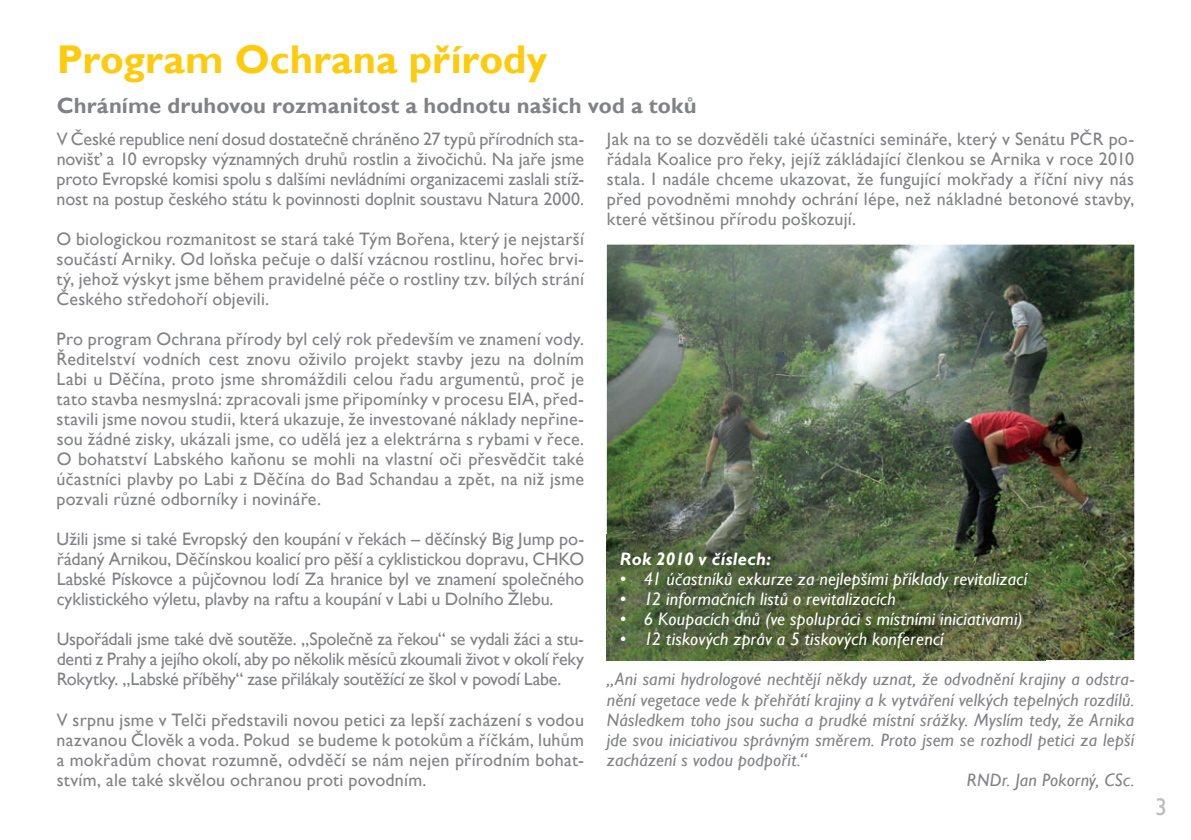
<style>
.page{position:relative;width:1191px;height:840px;background:#fff}
.page>*{position:absolute;margin:0;border:0;box-sizing:border-box;transform-origin:0 0}
.t1{font:700 40px "Gill Sans";color:#feca0c}
.t2{font:24px "Gill Sans";color:#bcbdc0}
.t3{font:700 22px "Gill Sans";letter-spacing:.005em;color:#808285}
.t4{font:18px/20px "Gill Sans";letter-spacing:.01em;color:#808285;text-align:justify}
.t5{font:italic 18px "Gill Sans";letter-spacing:.01em;color:#808285}
.t6{font:italic 18px "Gill Sans";letter-spacing:.015em;color:#fff}
.t7{font:italic 700 18px "Gill Sans";letter-spacing:.015em;color:#fff}
</style>
<div class="page">
<img style="left:607px;top:244px;width:527px;height:415px">
<img style="left:607px;top:534px;width:438px;height:125px">
<h1 class="t1" style="left:57px;top:36px;width:492px">Program Ochrana přírody</h1>
<p class="t3" style="left:57px;top:92px;width:641px">Chráníme druhovou rozmanitost a hodnotu našich vod a toků</p>
<p class="t4" style="left:607px;top:128px;width:529px">Jak na to se dozvěděli také účastníci semináře, který v Senátu PČR po&shy;řádala Koalice pro řeky, jejíž zákládající členkou se Arnika v roce 2010 stala. I nadále chceme ukazovat, že fungující mokřady a říční nivy nás před povodněmi mnohdy ochrání lépe, než nákladné betonové stavby, které většinou přírodu poškozují.</p>
<p class="t4" style="left:57px;top:128px;width:529px">V České republice není dosud dostatečně chráněno 27 typů přírodních sta&shy;novišť a 10 evropsky významných druhů rostlin a živočichů. Na jaře jsme proto Evropské komisi spolu s dalšími nevládními organizacemi zaslali stíž&shy;nost na postup českého státu k povinnosti doplnit soustavu Natura 2000.</p>
<p class="t4" style="left:57px;top:228px;width:529px">O biologickou rozmanitost se stará také Tým Bořena, který je nejstarší součástí Arniky. Od loňska pečuje o další vzácnou rostlinu, hořec brvi&shy;tý, jehož výskyt jsme během pravidelné péče o rostliny tzv. bílých strání Českého středohoří objevili.</p>
<p class="t4" style="left:57px;top:328px;width:529px">Pro program Ochrana přírody byl celý rok především ve znamení vody.<br>Ředitelství vodních cest znovu oživilo projekt stavby jezu na dolním Labi u Děčína, proto jsme shromáždili celou řadu argumentů, proč je tato stavba nesmyslná: zpracovali jsme připomínky v procesu EIA, před&shy;stavili jsme novou studii, která ukazuje, že investované náklady nepřine&shy;sou žádné zisky, ukázali jsme, co udělá jez a elektrárna s rybami v řece.<br>O bohatství Labského kaňonu se mohli na vlastní oči přesvědčit také účastníci plavby po Labi z Děčína do Bad Schandau a zpět, na niž jsme pozvali různé odborníky i novináře.</p>
<p class="t4" style="left:57px;top:528px;width:529px">Užili jsme si také Evropský den koupání v řekách – děčínský Big Jump po&shy;řádaný Arnikou, Děčínskou koalicí pro pěší a cyklistickou dopravu, CHKO Labské Pískovce a půjčovnou lodí Za hranice byl ve znamení společného cyklistického výletu, plavby na raftu a koupání v Labi u Dolního Žlebu.</p>
<p class="t4" style="left:57px;top:628px;width:529px">Uspořádali jsme také dvě soutěže. „Společně za řekou“ se vydali žáci a stu&shy;denti z Prahy a jejího okolí, aby po několik měsíců zkoumali život v okolí řeky Rokytky. „Labské příběhy“ zase přilákaly soutěžící ze škol v povodí Labe.</p>
<p class="t4" style="left:57px;top:708px;width:529px">V srpnu jsme v Telči představili novou petici za lepší zacházení s vodou nazvanou Člověk a voda. Pokud se budeme k potokům a říčkám, luhům a mokřadům chovat rozumně, odvděčí se nám nejen přírodním bohat&shy;stvím, ale také skvělou ochranou proti povodním.</p>
<p class="t7" style="left:620px;top:548px;width:153px">Rok 2010 v číslech:</p>
<p class="t6" style="left:620px;top:568px;width:409px">• 41 účastníků exkurze za nejlepšími příklady revitalizací</p>
<p class="t6" style="left:620px;top:588px;width:278px">• 12 informačních listů o revitalizacích</p>
<p class="t6" style="left:620px;top:608px;width:404px">• 6 Koupacích dnů (ve spolupráci s místními iniciativami)</p>
<p class="t6" style="left:620px;top:628px;width:325px">• 12 tiskových zpráv a 5 tiskových konferencí</p>
<p class="t5" style="left:607px;top:668px;width:529px">„Ani sami hydrologové nechtějí někdy uznat, že odvodnění krajiny a odstra-</p>
<p class="t5" style="left:607px;top:688px;width:529px">nění vegetace vede k přehřátí krajiny a k vytváření velkých tepelných rozdílů.</p>
<p class="t5" style="left:607px;top:708px;width:529px">Následkem toho jsou sucha a prudké místní srážky. Myslím tedy, že Arnika</p>
<p class="t5" style="left:607px;top:728px;width:529px">jde svou iniciativou správným směrem. Proto jsem se rozhodl petici za lepší</p>
<p class="t5" style="left:607px;top:748px;width:202px">zacházení s vodou podpořit.“</p>
<p class="t5" style="left:967px;top:768px;width:169px">RNDr. Jan Pokorný, CSc.</p>
<h2 class="t2" style="left:1155px;top:792px;width:13px">3</h2>
</div>
